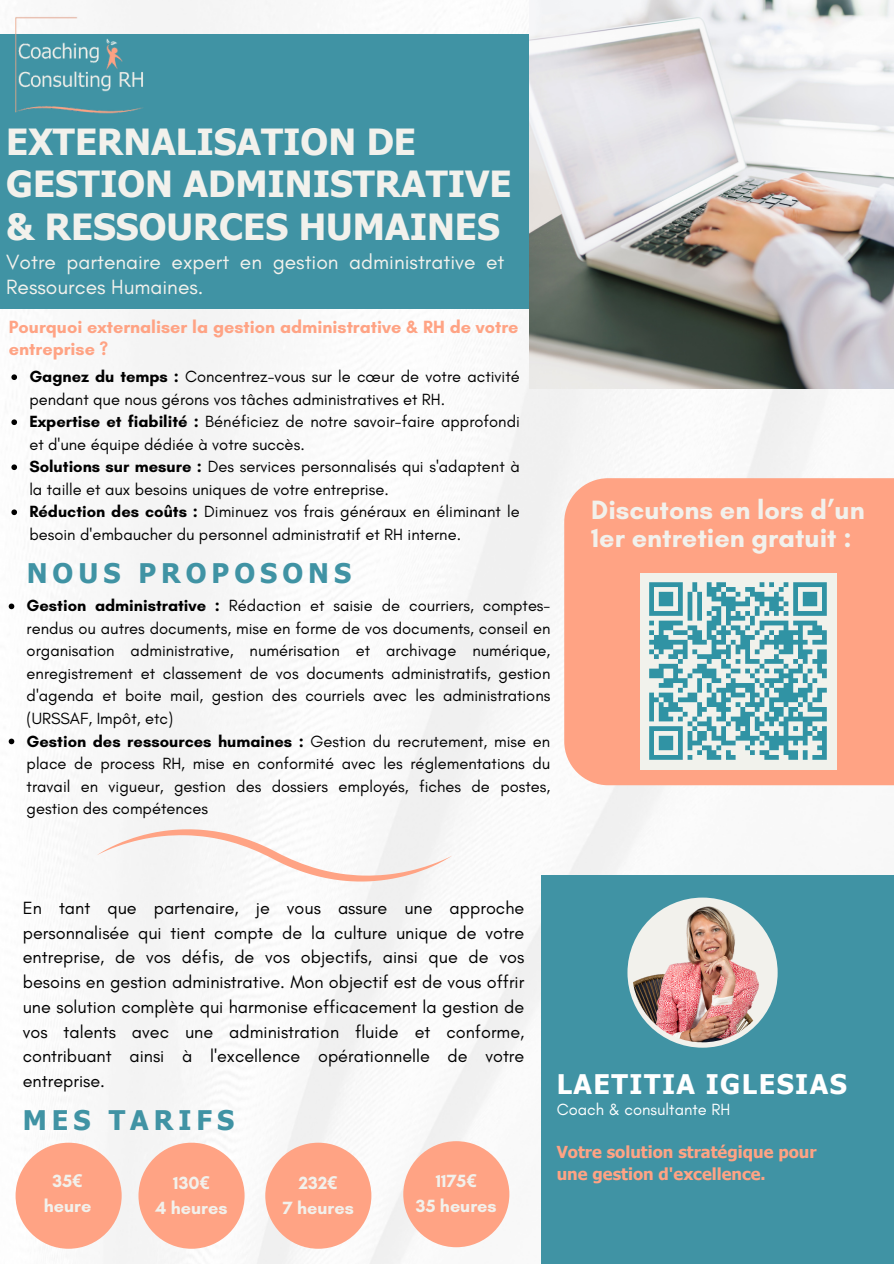
<style>
.page{position:relative;width:894px;height:1264px;background:#fff}
.page>*{position:absolute;margin:0;border:0;box-sizing:border-box;transform-origin:0 0}
.t1{font:700 36px/42.8px "Tahoma";color:#f2f1ec}
.t2{font:700 27px/28.2px "Glacial Indifference";color:#f2f1ec}
.t3{font:700 27px "Tahoma";letter-spacing:.185em;color:#4093a4}
.t4{font:700 27px "Tahoma";letter-spacing:.055em;color:#fff}
.t5{font:21px/24.8px "Glacial Indifference";color:#f2f1ec}
.t6{font:18px/24.8px "Glacial Indifference";color:#000;text-align:justify}
.t7{font:700 18px/21.3px "Glacial Indifference";color:#ffa384}
.t8{font:700 18px "Glacial Indifference";color:#f2f1ec}
.t9{font:16.5px/22.5px "Glacial Indifference";color:#000}
.t10{font:700 16.5px/22.5px "Tahoma";color:#ffa384}
.t11{font:16.5px "Glacial Indifference";color:#fff}
.s1{font-weight:700}
.s2{font-family:"Noto Sans"}
</style>
<div class="page">
<img style="left:0;top:0;width:893px;height:1263px">
<div style="left:0;top:34px;width:616px;height:274px;background:#4093a4"></div>
<img style="left:529px;top:0;width:364px;height:388px">
<div style="left:564px;top:478px;width:329px;height:307px;background:#ffa384"></div>
<div style="left:541px;top:875px;width:352px;height:388px;background:#4093a4"></div>
<div style="left:627px;top:897px;width:150px;height:150px;background:#f2f1ec;border-radius:50%"></div>
<img style="left:632px;top:901px;width:140px;height:141px;border-radius:50%">
<img style="left:9px;top:0;width:142px;height:114px">
<svg style="left:96px;top:829px;width:356px;height:52px"></svg>
<div style="left:16px;top:1142px;width:106px;height:106px;background:#ffa384;border-radius:50%"></div>
<svg style="left:11px;top:374px;width:6px;height:6px"></svg>
<svg style="left:11px;top:419px;width:6px;height:6px"></svg>
<svg style="left:11px;top:464px;width:6px;height:6px"></svg>
<svg style="left:11px;top:509px;width:6px;height:6px"></svg>
<svg style="left:9px;top:603px;width:5px;height:6px"></svg>
<svg style="left:9px;top:738px;width:5px;height:6px"></svg>
<div style="left:138px;top:1142px;width:106px;height:106px;background:#ffa384;border-radius:50%"></div>
<div style="left:265px;top:1142px;width:106px;height:106px;background:#ffa384;border-radius:50%"></div>
<div style="left:403px;top:1141px;width:106px;height:106px;background:#ffa384;border-radius:50%"></div>
<div style="left:639px;top:572px;width:197px;height:197px;background:#f1f2ec"></div>
<svg style="left:649px;top:582px;width:178px;height:178px"></svg>
<p class="t1" style="left:6px;top:119px;width:507px">EXTERNALISATION DE<br>GESTION ADMINISTRATIVE &amp; RESSOURCES HUMAINES</p>
<p class="t5" style="left:6px;top:250px;width:499px">Votre partenaire expert en gestion administrative et<br>Ressources Humaines.</p>
<p class="t7" style="left:9px;top:316px;width:511px">Pourquoi externaliser la gestion administrative &amp; RH de votre entreprise ?</p>
<p class="t9" style="left:29px;top:365px;width:492px"><span class="s1">Gagnez du temps :</span> Concentrez-vous sur le cœur de votre activité pendant que nous gérons vos tâches administratives et RH.</p>
<p class="t9" style="left:29px;top:410px;width:492px"><span class="s1">Expertise et fiabilité :</span> Bénéficiez de notre savoir-faire approfondi et d'une équipe dédiée à votre succès.</p>
<p class="t9" style="left:29px;top:455px;width:492px"><span class="s1">Solutions sur mesure :</span> Des services personnalisés qui s'adaptent à la taille et aux besoins uniques de votre entreprise.</p>
<p class="t9" style="left:29px;top:500px;width:492px"><span class="s1">Réduction des coûts :</span> Diminuez vos frais généraux en éliminant le besoin d'embaucher du personnel administratif et RH interne.</p>
<p class="t3" style="left:27px;top:556px;width:326px">NOUS PROPOSONS</p>
<p class="t9" style="left:27px;top:594px;width:525px;text-align:justify"><span class="s1">Gestion administrative :</span> Rédaction et saisie de courriers, comptes&shy;rendus ou autres documents, mise en forme de vos documents, conseil en organisation administrative, numérisation et archivage numérique, enregistrement et classement de vos documents administratifs, gestion d'agenda et boite mail, gestion des courriels avec les administrations (URSSAF, Impôt, etc)</p>
<p class="t9" style="left:27px;top:729px;width:525px;text-align:justify"><span class="s1">Gestion des ressources humaines :</span> Gestion du recrutement, mise en place de process RH, mise en conformité avec les réglementations du travail en vigueur, gestion des dossiers employés, fiches de postes, gestion des compétences</p>
<p class="t2" style="left:591px;top:495px;width:275px">Discutons en lors d’un<br>1er entretien gratuit :</p>
<p class="t6" style="left:23px;top:895px;width:503px">En tant que partenaire, je vous assure une approche personnalisée qui tient compte de la culture unique de votre entreprise, de vos défis, de vos objectifs, ainsi que de vos besoins en gestion administrative. Mon objectif est de vous offrir une solution complète qui harmonise efficacement la gestion de vos talents avec une administration fluide et conforme, contribuant ainsi à l'excellence opérationnelle de votre entreprise.</p>
<p class="t3" style="left:23px;top:1103px;width:213px">MES TARIFS</p>
<p class="t8" style="left:53px;top:1170px;width:31px">35<span class="s2">€</span></p>
<p class="t8" style="left:44px;top:1195px;width:49px">heure</p>
<p class="t8" style="left:173px;top:1171px;width:38px">130<span class="s2">€</span></p>
<p class="t8" style="left:155px;top:1196px;width:74px">4 heures</p>
<p class="t8" style="left:299px;top:1171px;width:40px">232<span class="s2">€</span></p>
<p class="t8" style="left:283px;top:1196px;width:73px">7 heures</p>
<p class="t8" style="left:436px;top:1170px;width:42px">1175<span class="s2">€</span></p>
<p class="t8" style="left:416px;top:1195px;width:82px">35 heures</p>
<p class="t4" style="left:556px;top:1066px;width:291px">LAETITIA IGLESIAS</p>
<p class="t11" style="left:556px;top:1099px;width:175px">Coach &amp; consultante RH</p>
<p class="t10" style="left:556px;top:1140px;width:261px">Votre solution stratégique pour une gestion d'excellence.</p>
</div>
